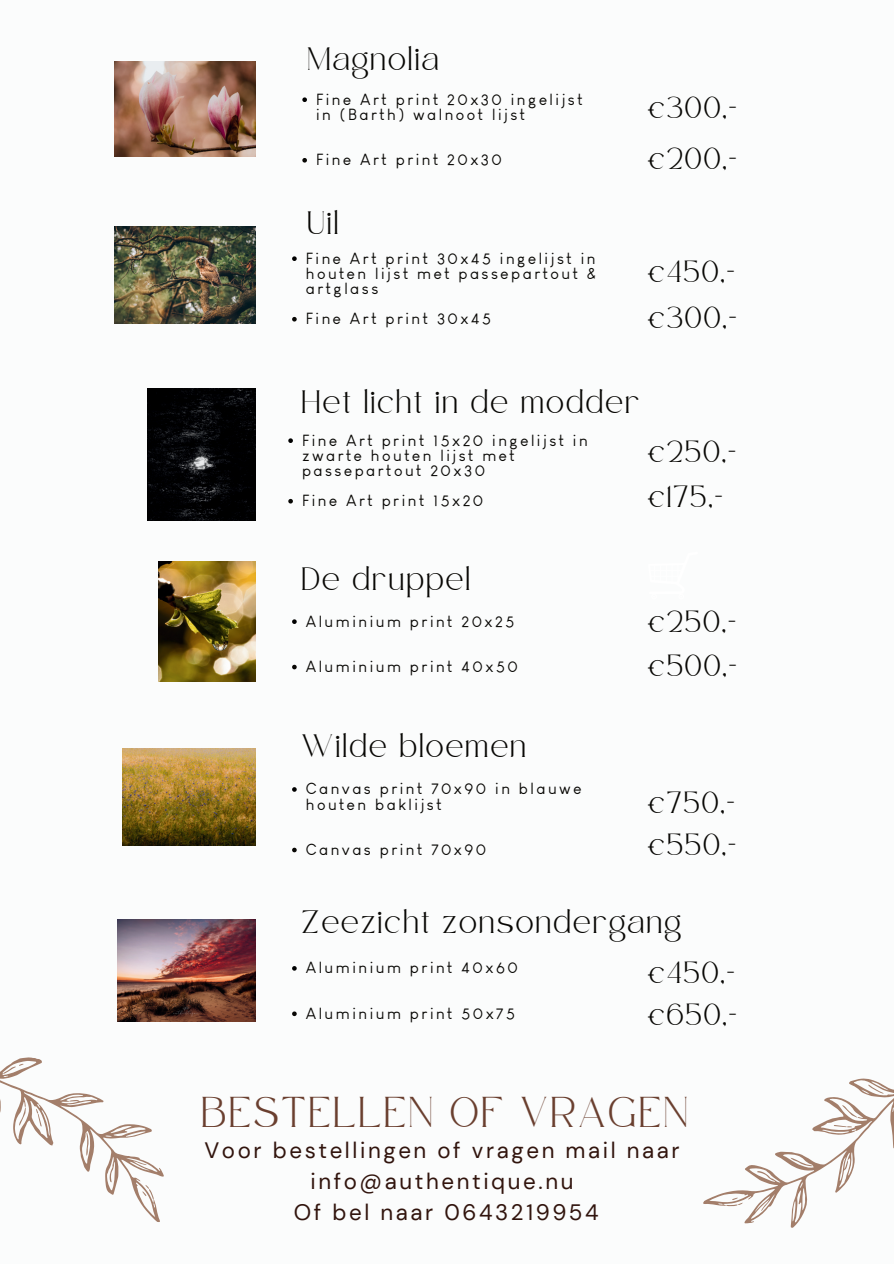
<style>
.page{position:relative;width:894px;height:1264px;background:#fff}
.page>*{position:absolute;margin:0;border:0;box-sizing:border-box;transform-origin:0 0}
.t1{font:22.35px/30.9px "DM Sans";letter-spacing:.115em;color:#31140d;text-align:center}
.t2{font:21px "Safira March";letter-spacing:.16em;color:#6a3f2f}
.t3{font:15.75px/15.1px "Louis George Cafe";letter-spacing:.16em;color:#080704}
.t4{font:15.75px "Safira March";letter-spacing:.16em;color:#080704}
.t5{font:15px "Safira March";letter-spacing:.16em;color:#080704}
</style>
<div class="page">
<div style="left:0;top:0;width:893px;height:1263px;background:#fbfcfc"></div>
<img style="left:115px;top:62px;width:140px;height:94px">
<svg style="left:703px;top:1078px;width:190px;height:149px"></svg>
<svg style="left:0;top:1057px;width:164px;height:165px"></svg>
<img style="left:158px;top:561px;width:97px;height:120px">
<img style="left:117px;top:919px;width:139px;height:102px">
<svg style="left:302px;top:97px;width:5px;height:5px"></svg>
<svg style="left:302px;top:158px;width:5px;height:5px"></svg>
<img style="left:115px;top:226px;width:140px;height:97px">
<svg style="left:292px;top:256px;width:4px;height:5px"></svg>
<svg style="left:292px;top:317px;width:4px;height:4px"></svg>
<img style="left:147px;top:388px;width:108px;height:133px">
<svg style="left:288px;top:438px;width:5px;height:5px"></svg>
<svg style="left:288px;top:499px;width:5px;height:4px"></svg>
<svg style="left:292px;top:619px;width:4px;height:5px"></svg>
<svg style="left:292px;top:664px;width:4px;height:5px"></svg>
<img style="left:123px;top:748px;width:132px;height:97px">
<svg style="left:292px;top:787px;width:4px;height:4px"></svg>
<svg style="left:292px;top:847px;width:4px;height:5px"></svg>
<svg style="left:292px;top:966px;width:4px;height:4px"></svg>
<svg style="left:292px;top:1011px;width:4px;height:5px"></svg>
<p class="t4" style="left:307px;top:55px;width:133px">Magnolia</p>
<p class="t3" style="left:316px;top:92px;width:268px">Fine Art print 20x30 ingelijst in (Barth) walnoot lijst</p>
<p class="t3" style="left:316px;top:152px;width:187px">Fine Art print 20x30</p>
<p class="t4" style="left:307px;top:219px;width:33px">Uil</p>
<p class="t3" style="left:306px;top:250px;width:292px;text-align:justify">Fine Art print 30x45 ingelijst in houten lijst met passepartout &amp; artglass</p>
<p class="t3" style="left:306px;top:311px;width:187px">Fine Art print 30x45</p>
<p class="t5" style="left:647px;top:104px;width:90px">€300,-</p>
<p class="t5" style="left:647px;top:155px;width:90px">€200,-</p>
<p class="t5" style="left:647px;top:268px;width:88px">€450,-</p>
<p class="t5" style="left:647px;top:314px;width:90px">€300,-</p>
<p class="t4" style="left:302px;top:398px;width:338px">Het licht in de modder</p>
<p class="t3" style="left:302px;top:432px;width:287px">Fine Art print 15x20 ingelijst in zwarte houten lijst met passepartout 20x30</p>
<p class="t3" style="left:302px;top:493px;width:183px">Fine Art print 15x20</p>
<p class="t5" style="left:647px;top:448px;width:89px">€250,-</p>
<p class="t5" style="left:647px;top:493px;width:76px">€175,-</p>
<p class="t4" style="left:302px;top:575px;width:169px">De druppel</p>
<p class="t3" style="left:306px;top:613px;width:210px">Aluminium print 20x25</p>
<p class="t3" style="left:306px;top:659px;width:213px">Aluminium print 40x50</p>
<p class="t4" style="left:302px;top:742px;width:225px">Wilde bloemen</p>
<p class="t3" style="left:306px;top:781px;width:277px">Canvas print 70x90 in blauwe houten baklijst</p>
<p class="t3" style="left:306px;top:841px;width:182px">Canvas print 70x90</p>
<p class="t5" style="left:647px;top:618px;width:89px">€250,-</p>
<p class="t5" style="left:647px;top:662px;width:90px">€500,-</p>
<p class="t5" style="left:647px;top:799px;width:88px">€750,-</p>
<p class="t5" style="left:647px;top:841px;width:89px">€550,-</p>
<p class="t4" style="left:302px;top:918px;width:380px">Zeezicht zonsondergang</p>
<p class="t3" style="left:306px;top:960px;width:213px">Aluminium print 40x60</p>
<p class="t3" style="left:306px;top:1005px;width:210px">Aluminium print 50x75</p>
<p class="t5" style="left:647px;top:968px;width:88px">€450,-</p>
<p class="t5" style="left:647px;top:1011px;width:90px">€650,-</p>
<h2 class="t2" style="left:202px;top:1107px;width:487px">BESTELLEN OF VRAGEN</h2>
<h1 class="t1" style="left:204px;top:1135px;width:476px">Voor bestellingen of vragen mail naar info@authentique.nu<br>Of bel naar 0643219954</h1>
</div>
